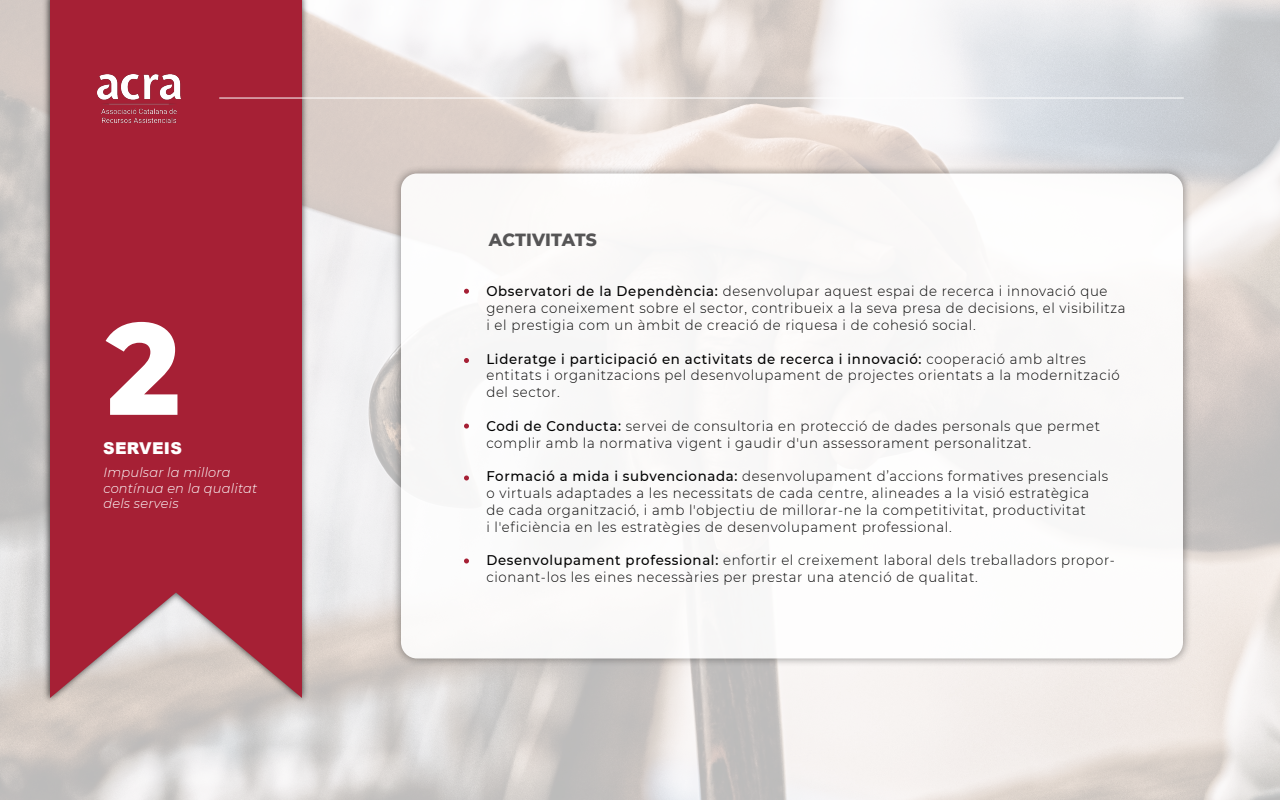
<style>
.page{position:relative;width:1280px;height:800px;background:#fff}
.page>*{position:absolute;margin:0;border:0;box-sizing:border-box;transform-origin:0 0}
.t1{font:800 18px "Montserrat";letter-spacing:.005em;color:#565556;scale:.95 1}
.t2{font:900 16.3px "Arial";letter-spacing:.015em;color:#fff}
.t3{font:300 14px/16.8px "Montserrat";letter-spacing:.05em;color:#000;scale:.95 1}
.t4{font:italic 300 13.3px/15.6px "Montserrat";letter-spacing:.015em;color:#fff}
.s1{font-weight:500}
</style>
<div class="page">
<img style="left:41px;top:0;width:271px;height:707px">
<svg style="left:50px;top:0;width:252px;height:698px;background:#a92e41"></svg>
<img style="left:98px;top:75px;width:83px;height:47px">
<hr style="left:219px;top:98px;width:965px;height:1px;background:#fff">
<svg style="left:106px;top:322px;width:71px;height:93px"></svg>
<img style="left:389px;top:161px;width:806px;height:510px">
<div style="left:401px;top:174px;width:782px;height:484px;background:#fbf9f8;border-radius:16px"></div>
<svg style="left:464px;top:289px;width:5px;height:5px"></svg>
<svg style="left:464px;top:358px;width:5px;height:5px"></svg>
<svg style="left:464px;top:424px;width:5px;height:5px"></svg>
<svg style="left:464px;top:476px;width:5px;height:4px"></svg>
<svg style="left:464px;top:558px;width:5px;height:6px"></svg>
<p class="t2" style="left:103px;top:437px;width:80px">SERVEIS</p>
<p class="t4" style="left:103px;top:464px;width:156px">Impulsar la millora contínua en la qualitat dels serveis</p>
<p class="t1" style="left:489px;top:226px;width:115px">ACTIVITATS</p>
<p class="t3" style="left:486px;top:283px;width:674px"><span class="s1">Observatori de la Dependència:</span> desenvolupar aquest espai de recerca i innovació que genera coneixement sobre el sector, contribueix a la seva presa de decisions, el visibilitza i el prestigia com un àmbit de creació de riquesa i de cohesió social.</p>
<p class="t3" style="left:486px;top:350px;width:668px"><span class="s1">Lideratge i participació en activitats de recerca i innovació:</span> cooperació amb altres entitats i organitzacions pel desenvolupament de projectes orientats a la modernització del sector.</p>
<p class="t3" style="left:486px;top:417px;width:647px"><span class="s1">Codi de Conducta:</span> servei de consultoria en protecció de dades personals que permet complir amb la normativa vigent i gaudir d'un assessorament personalitzat.</p>
<p class="t3" style="left:486px;top:467px;width:656px"><span class="s1">Formació a mida i subvencionada:</span> desenvolupament d’accions formatives presencials o virtuals adaptades a les necessitats de cada centre, alineades a la visió estratègica de cada organització, i amb l'objectiu de millorar-ne la competitivitat, productivitat<br>i l'eficiència en les estratègies de desenvolupament professional.</p>
<p class="t3" style="left:486px;top:551px;width:663px"><span class="s1">Desenvolupament professional:</span> enfortir el creixement laboral dels treballadors propor&shy;cionant-los les eines necessàries per prestar una atenció de qualitat.</p>
</div>
